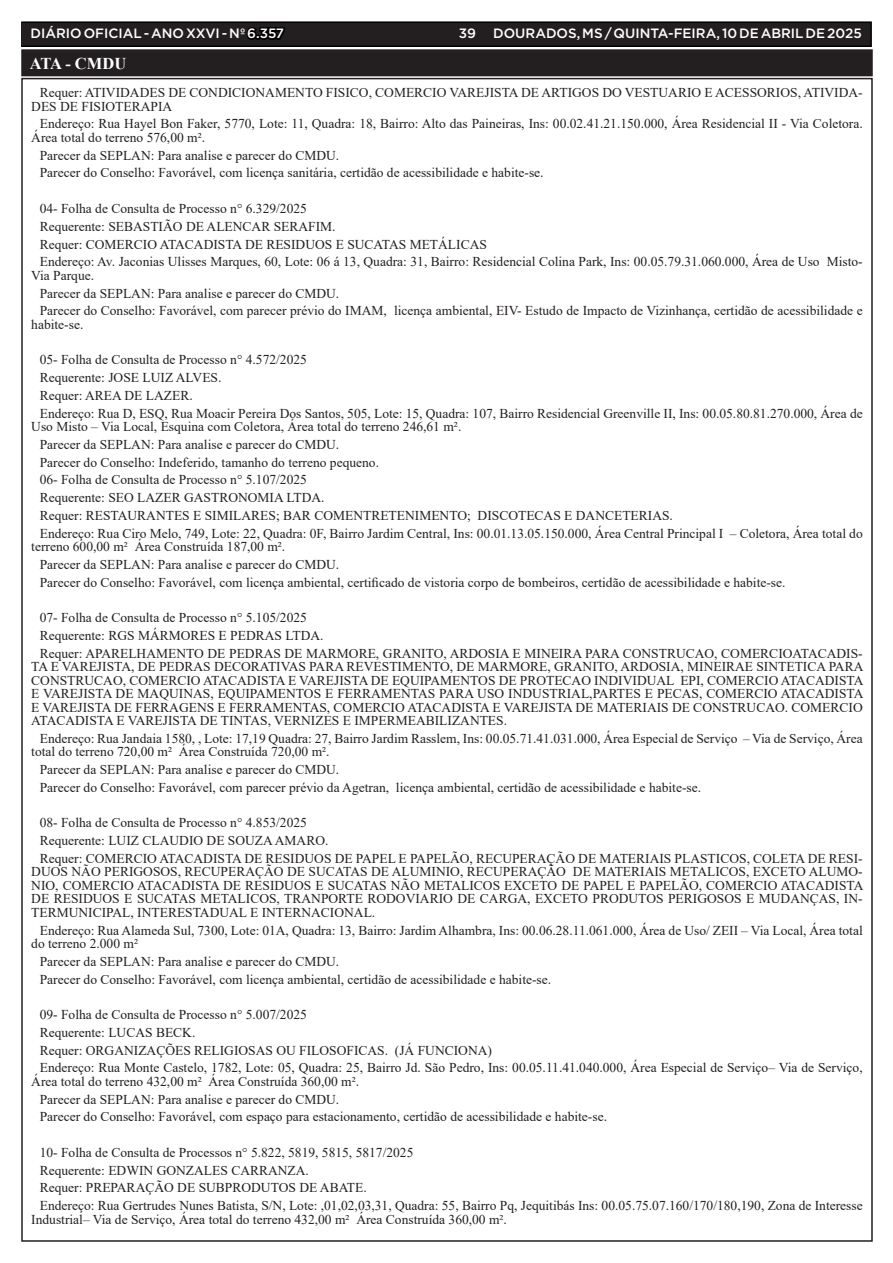
<style>
.page{position:relative;width:893px;height:1263px;background:#fff}
.page>*{position:absolute;margin:0;border:0;box-sizing:border-box;transform-origin:0 0}
.TEXTO{font:700 16.5px "Times New Roman";color:#fff}
.TEXTO-2{font:13.5px/13.5px "Times New Roman";color:#231f20}
.t1{font:500 13.5px "Gotham";color:#fff}
.s1{color:#000}
</style>
<div class="page">
<div style="left:21px;top:22px;width:850px;height:24px;background:#231f20"></div>
<div style="left:21px;top:21px;width:851px;height:26px;border:2px solid #000"></div>
<div style="left:23px;top:51px;width:848px;height:23px;background:#231f20"></div>
<div style="left:21px;top:49px;width:852px;height:27px;border:4px solid #231f20"></div>
<p class="t1" style="left:31px;top:25px;width:255px">DIÁRIO OFICIAL - ANO XXVI - Nº <span class="s1">6.357</span></p>
<p class="t1" style="left:459px;top:25px;width:19px">39</p>
<p class="t1" style="left:493px;top:25px;width:370px">DOURADOS, MS / QUINTA-FEIRA, 10 DE ABRIL DE 2025</p>
<p class="TEXTO" style="left:30px;top:52px;width:98px">ATA - CMDU</p>
<p class="TEXTO-2" style="left:31px;top:86px;width:833px;text-indent:9px">Requer: ATIVIDADES DE CONDICIONAMENTO FISICO, COMERCIO VAREJISTA DE ARTIGOS DO VESTUARIO E ACESSORIOS, ATIVIDA-<br>DES DE FISIOTERAPIA</p>
<p class="TEXTO-2" style="left:31px;top:117px;width:833px;text-indent:9px">Endereço: Rua Hayel Bon Faker, 5770, Lote: 11, Quadra: 18, Bairro: Alto das Paineiras, Ins: 00.02.41.21.150.000, Área Residencial II - Via Coletora.<br>Área total do terreno 576,00 m².</p>
<p class="TEXTO-2" style="left:40px;top:148px;width:301px">Parecer da SEPLAN: Para analise e parecer do CMDU.</p>
<p class="TEXTO-2" style="left:40px;top:166px;width:505px">Parecer do Conselho: Favorável, com licença sanitária, certidão de acessibilidade e habite-se.</p>
<p class="TEXTO-2" style="left:40px;top:201px;width:269px">04- Folha de Consulta de Processo n° 6.329/2025</p>
<p class="TEXTO-2" style="left:40px;top:219px;width:297px">Requerente: SEBASTIÃO DE ALENCAR SERAFIM.</p>
<p class="TEXTO-2" style="left:40px;top:237px;width:449px">Requer: COMERCIO ATACADISTA DE RESIDUOS E SUCATAS METÁLICAS</p>
<p class="TEXTO-2" style="left:31px;top:255px;width:833px;text-indent:9px">Endereço: Av. Jaconias Ulisses Marques, 60, Lote: 06 á 13, Quadra: 31, Bairro: Residencial Colina Park, Ins: 00.05.79.31.060.000, Área de Uso Misto-<br>Via Parque.</p>
<p class="TEXTO-2" style="left:40px;top:286px;width:301px">Parecer da SEPLAN: Para analise e parecer do CMDU.</p>
<p class="TEXTO-2" style="left:31px;top:304px;width:833px;text-indent:9px">Parecer do Conselho: Favorável, com parecer prévio do IMAM, licença ambiental, EIV- Estudo de Impacto de Vizinhança, certidão de acessibilidade e habite-se.</p>
<p class="TEXTO-2" style="left:40px;top:353px;width:269px">05- Folha de Consulta de Processo n° 4.572/2025</p>
<p class="TEXTO-2" style="left:40px;top:370px;width:183px">Requerente: JOSE LUIZ ALVES.</p>
<p class="TEXTO-2" style="left:40px;top:388px;width:154px">Requer: AREA DE LAZER.</p>
<p class="TEXTO-2" style="left:31px;top:406px;width:833px;text-indent:9px">Endereço: Rua D, ESQ, Rua Moacir Pereira Dos Santos, 505, Lote: 15, Quadra: 107, Bairro Residencial Greenville II, Ins: 00.05.80.81.270.000, Área de<br>Uso Misto – Via Local, Esquina com Coletora, Área total do terreno 246,61 m².</p>
<p class="TEXTO-2" style="left:40px;top:437px;width:301px">Parecer da SEPLAN: Para analise e parecer do CMDU.</p>
<p class="TEXTO-2" style="left:40px;top:455px;width:341px">Parecer do Conselho: Indeferido, tamanho do terreno pequeno.</p>
<p class="TEXTO-2" style="left:40px;top:473px;width:269px">06- Folha de Consulta de Processo n° 5.107/2025</p>
<p class="TEXTO-2" style="left:40px;top:490px;width:286px">Requerente: SEO LAZER GASTRONOMIA LTDA.</p>
<p class="TEXTO-2" style="left:40px;top:508px;width:635px">Requer: RESTAURANTES E SIMILARES; BAR COMENTRETENIMENTO; DISCOTECAS E DANCETERIAS.</p>
<p class="TEXTO-2" style="left:31px;top:526px;width:833px;text-indent:9px">Endereço: Rua Ciro Melo, 749, Lote: 22, Quadra: 0F, Bairro Jardim Central, Ins: 00.01.13.05.150.000, Área Central Principal I – Coletora, Área total do terreno 600,00 m² Área Construída 187,00 m².</p>
<p class="TEXTO-2" style="left:40px;top:557px;width:301px">Parecer da SEPLAN: Para analise e parecer do CMDU.</p>
<p class="TEXTO-2" style="left:40px;top:575px;width:747px">Parecer do Conselho: Favorável, com licença ambiental, certificado de vistoria corpo de bombeiros, certidão de acessibilidade e habite-se.</p>
<p class="TEXTO-2" style="left:40px;top:610px;width:269px">07- Folha de Consulta de Processo n° 5.105/2025</p>
<p class="TEXTO-2" style="left:40px;top:628px;width:285px">Requerente: RGS MÁRMORES E PEDRAS LTDA.</p>
<p class="TEXTO-2" style="left:31px;top:646px;width:834px;text-align:justify;text-indent:9px">Requer: APARELHAMENTO DE PEDRAS DE MARMORE, GRANITO, ARDOSIA E MINEIRA PARA CONSTRUCAO, COMERCIOATACADIS-TA E VAREJISTA, DE PEDRAS DECORATIVAS PARA REVESTIMENTO, DE MARMORE, GRANITO, ARDOSIA, MINEIRAE SINTETICA PARA CONSTRUCAO, COMERCIO ATACADISTA E VAREJISTA DE EQUIPAMENTOS DE PROTECAO INDIVIDUAL EPI, COMERCIO ATACADISTA E VAREJISTA DE MAQUINAS, EQUIPAMENTOS E FERRAMENTAS PARA USO INDUSTRIAL,PARTES E PECAS, COMERCIO ATACADISTA E VAREJISTA DE FERRAGENS E FERRAMENTAS, COMERCIO ATACADISTA E VAREJISTA DE MATERIAIS DE CONSTRUCAO. COMERCIO ATACADISTA E VAREJISTA DE TINTAS, VERNIZES E IMPERMEABILIZANTES.</p>
<p class="TEXTO-2" style="left:31px;top:731px;width:833px;text-indent:9px">Endereço: Rua Jandaia 1580, , Lote: 17,19 Quadra: 27, Bairro Jardim Rasslem, Ins: 00.05.71.41.031.000, Área Especial de Serviço – Via de Serviço, Área total do terreno 720,00 m² Área Construída 720,00 m².</p>
<p class="TEXTO-2" style="left:40px;top:762px;width:301px">Parecer da SEPLAN: Para analise e parecer do CMDU.</p>
<p class="TEXTO-2" style="left:40px;top:780px;width:663px">Parecer do Conselho: Favorável, com parecer prévio da Agetran, licença ambiental, certidão de acessibilidade e habite-se.</p>
<p class="TEXTO-2" style="left:40px;top:816px;width:269px">08- Folha de Consulta de Processo n° 4.853/2025</p>
<p class="TEXTO-2" style="left:40px;top:833px;width:290px">Requerente: LUIZ CLAUDIO DE SOUZA AMARO.</p>
<p class="TEXTO-2" style="left:31px;top:851px;width:834px;text-align:justify;text-indent:9px">Requer: COMERCIO ATACADISTA DE RESIDUOS DE PAPEL E PAPELÃO, RECUPERAÇÃO DE MATERIAIS PLASTICOS, COLETA DE RESI-DUOS NÃO PERIGOSOS, RECUPERAÇÃO DE SUCATAS DE ALUMINIO, RECUPERAÇÃO DE MATERIAIS METALICOS, EXCETO ALUMO-NIO, COMERCIO ATACADISTA DE RESIDUOS E SUCATAS NÃO METALICOS EXCETO DE PAPEL E PAPELÃO, COMERCIO ATACADISTA DE RESIDUOS E SUCATAS METALICOS, TRANPORTE RODOVIARIO DE CARGA, EXCETO PRODUTOS PERIGOSOS E MUDANÇAS, IN-TERMUNICIPAL, INTERESTADUAL E INTERNACIONAL.</p>
<p class="TEXTO-2" style="left:31px;top:923px;width:833px;text-indent:9px">Endereço: Rua Alameda Sul, 7300, Lote: 01A, Quadra: 13, Bairro: Jardim Alhambra, Ins: 00.06.28.11.061.000, Área de Uso/ ZEII – Via Local, Área total do terreno 2.000 m²</p>
<p class="TEXTO-2" style="left:40px;top:954px;width:301px">Parecer da SEPLAN: Para analise e parecer do CMDU.</p>
<p class="TEXTO-2" style="left:40px;top:972px;width:513px">Parecer do Conselho: Favorável, com licença ambiental, certidão de acessibilidade e habite-se.</p>
<p class="TEXTO-2" style="left:40px;top:1007px;width:269px">09- Folha de Consulta de Processo n° 5.007/2025</p>
<p class="TEXTO-2" style="left:40px;top:1025px;width:157px">Requerente: LUCAS BECK.</p>
<p class="TEXTO-2" style="left:40px;top:1043px;width:454px">Requer: ORGANIZAÇÕES RELIGIOSAS OU FILOSOFICAS. (JÁ FUNCIONA)</p>
<p class="TEXTO-2" style="left:31px;top:1061px;width:833px;text-indent:9px">Endereço: Rua Monte Castelo, 1782, Lote: 05, Quadra: 25, Bairro Jd. São Pedro, Ins: 00.05.11.41.040.000, Área Especial de Serviço– Via de Serviço,<br>Área total do terreno 432,00 m² Área Construída 360,00 m².</p>
<p class="TEXTO-2" style="left:40px;top:1092px;width:301px">Parecer da SEPLAN: Para analise e parecer do CMDU.</p>
<p class="TEXTO-2" style="left:40px;top:1110px;width:569px">Parecer do Conselho: Favorável, com espaço para estacionamento, certidão de acessibilidade e habite-se.</p>
<p class="TEXTO-2" style="left:40px;top:1145px;width:375px">10- Folha de Consulta de Processos n° 5.822, 5819, 5815, 5817/2025</p>
<p class="TEXTO-2" style="left:40px;top:1163px;width:271px">Requerente: EDWIN GONZALES CARRANZA.</p>
<p class="TEXTO-2" style="left:40px;top:1181px;width:329px">Requer: PREPARAÇÃO DE SUBPRODUTOS DE ABATE.</p>
<p class="TEXTO-2" style="left:31px;top:1198px;width:833px;text-indent:9px">Endereço: Rua Gertrudes Nunes Batista, S/N, Lote: ,01,02,03,31, Quadra: 55, Bairro Pq, Jequitibás Ins: 00.05.75.07.160/170/180,190, Zona de Interesse<br>Industrial– Via de Serviço, Área total do terreno 432,00 m² Área Construída 360,00 m².</p>
</div>
